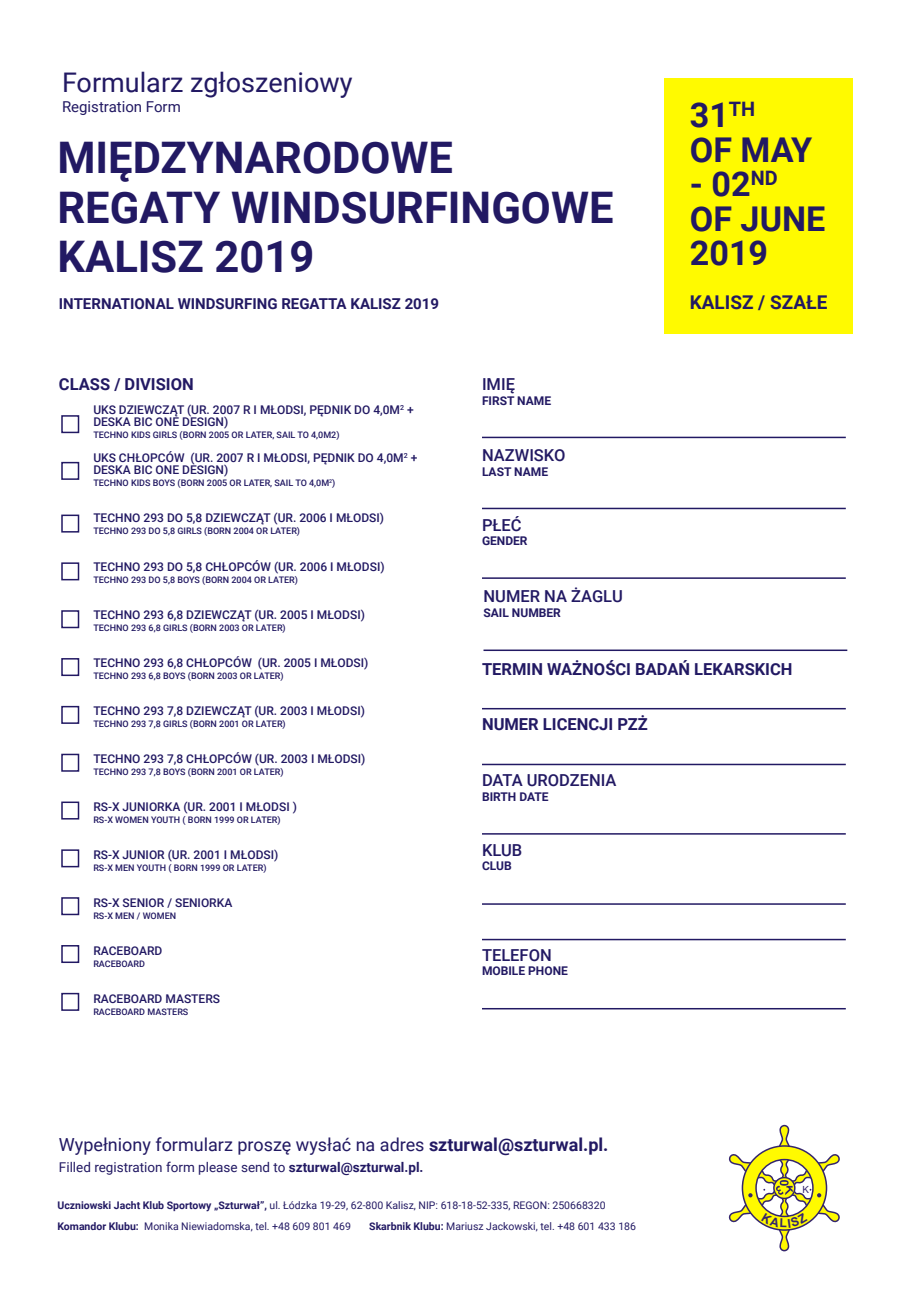
<style>
.page{position:relative;width:919px;height:1289px;background:#fff}
.page>*{position:absolute;margin:0;border:0;box-sizing:border-box;transform-origin:0 0}
.t1{font:700 43.5px/49.5px "Roboto";color:#221963}
.t2{font:700 34.05px/34.5px "Roboto";color:#221963}
.t3{font:27px "Roboto";color:#221963}
.t4{font:700 18.9px "Roboto";color:#221963}
.t5{font:18px "Roboto";color:#221963}
.t6{font:700 16.5px "Roboto";color:#221963}
.t7{font:500 16.5px "Roboto";color:#221963}
.t8{font:700 15px "Roboto";color:#221963}
.t9{font:15px "Roboto";color:#221963}
.t10{font:13.5px "Roboto";color:#221963}
.t11{font:500 12px/12px "Roboto";color:#221963}
.t12{font:700 12px "Roboto";color:#221963}
.t13{font:10.5px/21px "Roboto";color:#221963}
.t14{font:9.75px "Arial";color:#34256e}
.t15{font:500 9px "Roboto";color:#221963}
.s1{font-weight:700}
</style>
<div class="page">
<div style="left:61px;top:415px;width:18px;height:18px;border:2px solid #221963"></div>
<div style="left:61px;top:462px;width:18px;height:18px;border:2px solid #221963"></div>
<div style="left:61px;top:514px;width:18px;height:18px;border:2px solid #221963"></div>
<div style="left:61px;top:562px;width:18px;height:18px;border:2px solid #221963"></div>
<div style="left:61px;top:610px;width:18px;height:18px;border:2px solid #221963"></div>
<div style="left:61px;top:658px;width:18px;height:18px;border:2px solid #221963"></div>
<div style="left:61px;top:706px;width:18px;height:18px;border:2px solid #221963"></div>
<div style="left:61px;top:753px;width:18px;height:18px;border:2px solid #221963"></div>
<div style="left:61px;top:801px;width:18px;height:18px;border:2px solid #221963"></div>
<div style="left:61px;top:849px;width:18px;height:18px;border:2px solid #221963"></div>
<div style="left:61px;top:897px;width:18px;height:18px;border:2px solid #221963"></div>
<div style="left:61px;top:945px;width:18px;height:18px;border:2px solid #221963"></div>
<div style="left:61px;top:992px;width:18px;height:18px;border:2px solid #221963"></div>
<hr style="left:482px;top:436px;width:363px;height:2px;background:#221963">
<hr style="left:482px;top:507px;width:363px;height:2px;background:#221963">
<hr style="left:482px;top:577px;width:363px;height:2px;background:#221963">
<hr style="left:482px;top:833px;width:363px;height:1px;background:#221963">
<hr style="left:482px;top:903px;width:363px;height:1px;background:#221963">
<hr style="left:482px;top:938px;width:363px;height:2px;background:#221963">
<hr style="left:482px;top:1007px;width:363px;height:2px;background:#221963">
<div style="left:664px;top:78px;width:188px;height:255px;background:#fffa00"></div>
<hr style="left:482px;top:763px;width:363px;height:2px;background:#221963">
<hr style="left:482px;top:708px;width:363px;height:1px;background:#221963">
<hr style="left:483px;top:649px;width:364px;height:2px;background:#221963">
<svg style="left:728px;top:1124px;width:112px;height:128px"></svg>
<h3 class="t3" style="left:62px;top:64px;width:292px">Formularz zgłoszeniowy</h3>
<p class="t9" style="left:62px;top:96px;width:120px">Registration Form</p>
<h2 class="t2" style="left:689px;top:96px;width:124px">31<sup>TH<br></sup>OF MAY</h2>
<h2 class="t2" style="left:689px;top:165px;width:137px">- 02<sup>ND<br></sup>OF JUNE<br>2019</h2>
<h3 class="t4" style="left:689px;top:289px;width:139px">KALISZ / SZAŁE</h3>
<h1 class="t1" style="left:57px;top:131px;width:557px">MIĘDZYNARODOWE<br>REGATY WINDSURFINGOWE<br>KALISZ 2019</h1>
<p class="t8" style="left:59px;top:293px;width:381px">INTERNATIONAL WINDSURFING REGATTA KALISZ 2019</p>
<h3 class="t6" style="left:59px;top:373px;width:136px">CLASS / DIVISION</h3>
<h3 class="t7" style="left:482px;top:373px;width:35px">IMIĘ</h3>
<p class="t12" style="left:482px;top:392px;width:71px">FIRST NAME</p>
<p class="t11" style="left:93px;top:404px;width:322px">UKS DZIEWCZĄT (UR. 2007 R I MŁODSI, PĘDNIK DO 4,0M<sup>2</sup> +<br>DESKA BIC ONE DESIGN)</p>
<p class="t15" style="left:93px;top:429px;width:248px">TECHNO KIDS GIRLS (BORN 2005 OR LATER, SAIL TO 4,0M2)</p>
<p class="t11" style="left:93px;top:452px;width:325px">UKS CHŁOPCÓW (UR. 2007 R I MŁODSI, PĘDNIK DO 4,0M<sup>2</sup> +<br>DESKA BIC ONE DESIGN)</p>
<p class="t15" style="left:93px;top:477px;width:243px">TECHNO KIDS BOYS (BORN 2005 OR LATER, SAIL TO 4,0M<sup>2</sup>)</p>
<p class="t11" style="left:93px;top:512px;width:292px">TECHNO 293 DO 5,8 DZIEWCZĄT (UR. 2006 I MŁODSI)</p>
<p class="t15" style="left:93px;top:525px;width:208px">TECHNO 293 DO 5,8 GIRLS (BORN 2004 OR LATER)</p>
<p class="t11" style="left:93px;top:560px;width:293px">TECHNO 293 DO 5,8 CHŁOPCÓW (UR. 2006 I MŁODSI)</p>
<p class="t15" style="left:93px;top:573px;width:206px">TECHNO 293 DO 5,8 BOYS (BORN 2004 OR LATER)</p>
<p class="t11" style="left:93px;top:608px;width:273px">TECHNO 293 6,8 DZIEWCZĄT (UR. 2005 I MŁODSI)</p>
<p class="t15" style="left:93px;top:621px;width:194px">TECHNO 293 6,8 GIRLS (BORN 2003 OR LATER)</p>
<p class="t11" style="left:93px;top:656px;width:276px">TECHNO 293 6,8 CHŁOPCÓW (UR. 2005 I MŁODSI)</p>
<p class="t15" style="left:93px;top:669px;width:192px">TECHNO 293 6,8 BOYS (BORN 2003 OR LATER)</p>
<p class="t11" style="left:93px;top:704px;width:273px">TECHNO 293 7,8 DZIEWCZĄT (UR. 2003 I MŁODSI)</p>
<p class="t15" style="left:93px;top:717px;width:194px">TECHNO 293 7,8 GIRLS (BORN 2001 OR LATER)</p>
<p class="t11" style="left:93px;top:752px;width:273px">TECHNO 293 7,8 CHŁOPCÓW (UR. 2003 I MŁODSI)</p>
<p class="t15" style="left:93px;top:765px;width:192px">TECHNO 293 7,8 BOYS (BORN 2001 OR LATER)</p>
<p class="t11" style="left:93px;top:800px;width:205px">RS-X JUNIORKA (UR. 2001 I MŁODSI )</p>
<p class="t15" style="left:93px;top:813px;width:189px">RS-X WOMEN YOUTH ( BORN 1999 OR LATER)</p>
<p class="t11" style="left:93px;top:848px;width:186px">RS-X JUNIOR (UR. 2001 I MŁODSI)</p>
<p class="t15" style="left:93px;top:861px;width:175px">RS-X MEN YOUTH ( BORN 1999 OR LATER)</p>
<p class="t11" style="left:93px;top:896px;width:140px">RS-X SENIOR / SENIORKA</p>
<p class="t15" style="left:93px;top:909px;width:84px">RS-X MEN / WOMEN</p>
<p class="t11" style="left:93px;top:944px;width:71px">RACEBOARD</p>
<p class="t15" style="left:93px;top:957px;width:53px">RACEBOARD</p>
<p class="t11" style="left:93px;top:992px;width:128px">RACEBOARD MASTERS</p>
<p class="t15" style="left:93px;top:1005px;width:96px">RACEBOARD MASTERS</p>
<h3 class="t7" style="left:482px;top:443px;width:85px">NAZWISKO</h3>
<p class="t12" style="left:482px;top:463px;width:68px">LAST NAME</p>
<h3 class="t7" style="left:482px;top:513px;width:41px">PŁEĆ</h3>
<p class="t12" style="left:482px;top:532px;width:47px">GENDER</p>
<h3 class="t7" style="left:483px;top:585px;width:141px">NUMER NA ŻAGLU</h3>
<p class="t12" style="left:483px;top:604px;width:79px">SAIL NUMBER</p>
<h3 class="t6" style="left:482px;top:657px;width:312px">TERMIN WAŻNOŚCI BADAŃ LEKARSKICH</h3>
<h3 class="t6" style="left:482px;top:713px;width:167px">NUMER LICENCJI PZŻ</h3>
<h3 class="t7" style="left:482px;top:768px;width:136px">DATA URODZENIA</h3>
<p class="t12" style="left:482px;top:787px;width:68px">BIRTH DATE</p>
<h3 class="t7" style="left:482px;top:838px;width:42px">KLUB</h3>
<p class="t12" style="left:482px;top:857px;width:31px">CLUB</p>
<h3 class="t7" style="left:482px;top:943px;width:71px">TELEFON</h3>
<p class="t12" style="left:482px;top:962px;width:87px">MOBILE PHONE</p>
<h3 class="t5" style="left:59px;top:1131px;width:551px">Wypełniony formularz proszę wysłać na adres <span class="s1">szturwal@szturwal.pl.</span></h3>
<p class="t10" style="left:59px;top:1157px;width:366px">Filled registration form please send to <span class="s1">szturwal@szturwal.pl.</span></p>
<p class="t13" style="left:57px;top:1193px;width:549px"><span class="s1">Uczniowski Jacht Klub Sportowy „Szturwał”,</span> ul. Łódzka 19-29, 62-800 Kalisz, NIP: 618-18-52-335, REGON: 250668320<br><span class="s1">Komandor Klubu:</span> Monika Niewiadomska, tel. +48 609 801 469</p>
<p class="t13" style="left:369px;top:1214px;width:268px"><span class="s1">Skarbnik Klubu:</span> Mariusz Jackowski, tel. +48 601 433 186</p>
<p class="t14" style="left:802px;top:1182px;width:8px">K</p>
</div>
